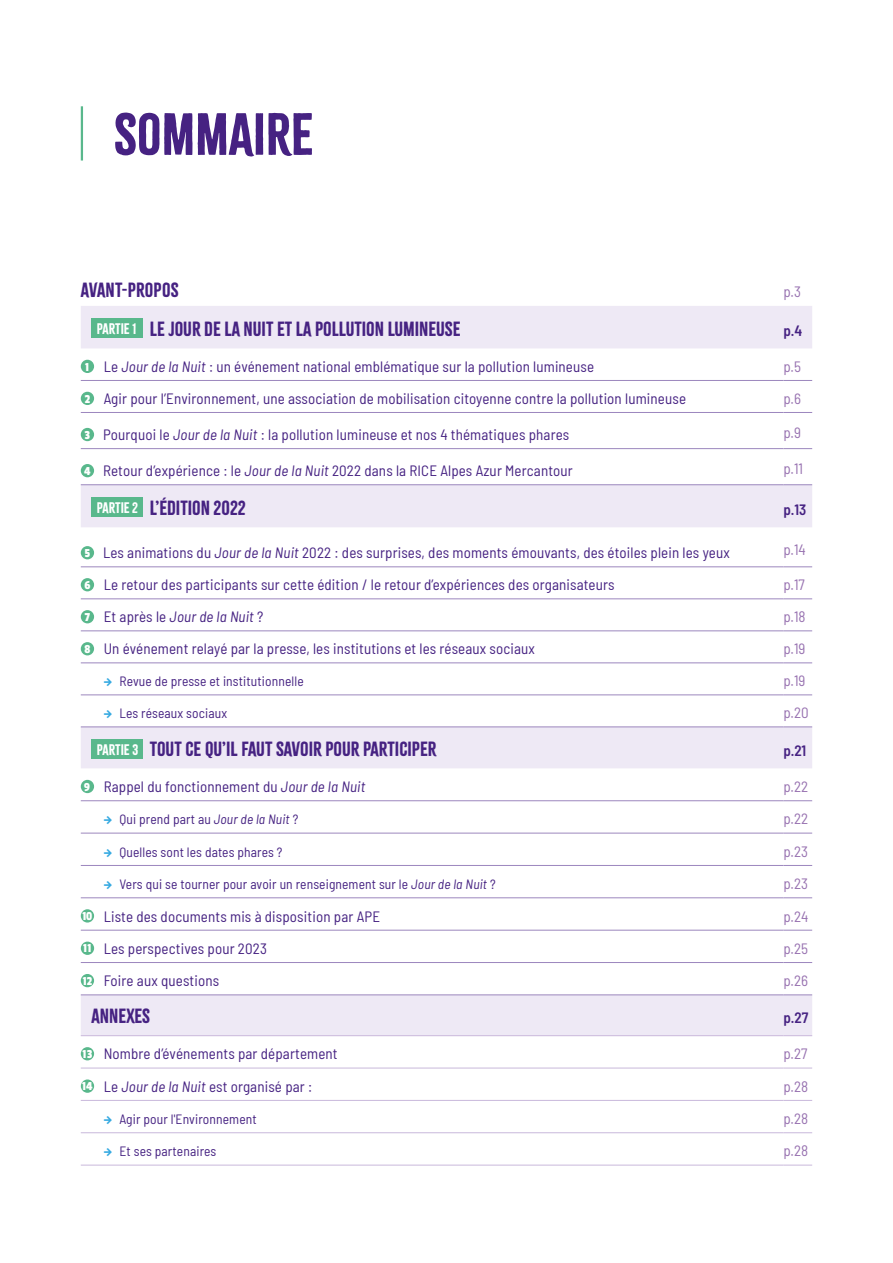
<style>
.page{position:relative;width:893px;height:1263px;background:#fff}
.page>*{position:absolute;margin:0;border:0;box-sizing:border-box;transform-origin:0 0}
.t1{font:52.2px "Citrus Gothic Solid";color:#462282}
.t2{font:18px "Citrus Gothic Solid";color:#462282}
.t3{font:semi-condensed 15px "Barlow";letter-spacing:.01em;color:#462282}
.t4{font:semi-condensed 15px "Barlow";color:#9771b0}
.t5{font:italic semi-condensed 15px "Barlow";letter-spacing:.01em;color:#462282}
.t6{font:600 semi-condensed 15px "Barlow";color:#462282}
.t7{font:semi-condensed 13.5px "Barlow";letter-spacing:.01em;color:#462282}
.s1{font-size:13.35px;color:#fff}
.s2{font-family:"Passion One";font-stretch:normal;font-size:12.75px;color:#fff}
.s3{font-style:italic}
.s4{font-family:"Passion One";font-style:normal;font-stretch:normal;font-size:12.75px;color:#fff}
.s5{font-style:normal}
.s6{font-family:"Inter";font-weight:900;font-stretch:normal;font-size:10.65px;color:#34a9e1}
</style>
<div class="page">
<hr style="left:81px;top:106px;width:2px;height:55px;background:#59b88c">
<svg style="left:81px;top:306px;width:731px;height:729px"></svg>
<hr style="left:81px;top:1035px;width:702px;height:1px;background:#c9b8db">
<svg style="left:783px;top:1035px;width:29px;height:1px"></svg>
<hr style="left:81px;top:1068px;width:702px;height:1px;background:#c9b8db">
<svg style="left:783px;top:1068px;width:29px;height:1px"></svg>
<hr style="left:81px;top:1100px;width:702px;height:1px;background:#c9b8db">
<svg style="left:783px;top:1100px;width:29px;height:1px"></svg>
<hr style="left:81px;top:1132px;width:702px;height:1px;background:#c9b8db">
<svg style="left:783px;top:1132px;width:29px;height:1px"></svg>
<hr style="left:81px;top:1165px;width:702px;height:1px;background:#c9b8db">
<svg style="left:783px;top:1165px;width:29px;height:1px"></svg>
<hr style="left:81px;top:800px;width:702px;height:1px;background:#9c87be">
<svg style="left:783px;top:800px;width:29px;height:1px"></svg>
<hr style="left:81px;top:833px;width:702px;height:1px;background:#9c87be">
<svg style="left:783px;top:833px;width:29px;height:1px"></svg>
<hr style="left:81px;top:865px;width:702px;height:1px;background:#9c87be">
<svg style="left:783px;top:865px;width:29px;height:1px"></svg>
<hr style="left:81px;top:897px;width:702px;height:1px;background:#9c87be">
<svg style="left:783px;top:897px;width:29px;height:1px"></svg>
<hr style="left:81px;top:930px;width:702px;height:1px;background:#9c87be">
<svg style="left:783px;top:930px;width:29px;height:1px"></svg>
<hr style="left:81px;top:962px;width:702px;height:1px;background:#9c87be">
<svg style="left:783px;top:962px;width:29px;height:1px"></svg>
<hr style="left:81px;top:995px;width:702px;height:1px;background:#9c87be">
<svg style="left:783px;top:995px;width:29px;height:1px"></svg>
<hr style="left:81px;top:567px;width:702px;height:1px;background:#9c87be">
<svg style="left:783px;top:567px;width:29px;height:1px"></svg>
<hr style="left:81px;top:599px;width:702px;height:1px;background:#9c87be">
<svg style="left:783px;top:599px;width:29px;height:1px"></svg>
<hr style="left:81px;top:631px;width:702px;height:1px;background:#9c87be">
<svg style="left:783px;top:631px;width:29px;height:1px"></svg>
<hr style="left:81px;top:663px;width:702px;height:1px;background:#9c87be">
<svg style="left:783px;top:663px;width:29px;height:1px"></svg>
<hr style="left:81px;top:695px;width:702px;height:1px;background:#9c87be">
<svg style="left:783px;top:695px;width:29px;height:1px"></svg>
<hr style="left:81px;top:727px;width:702px;height:1px;background:#9c87be">
<svg style="left:783px;top:727px;width:29px;height:1px"></svg>
<hr style="left:81px;top:380px;width:702px;height:1px;background:#9c87be">
<svg style="left:783px;top:380px;width:29px;height:1px"></svg>
<hr style="left:81px;top:412px;width:702px;height:1px;background:#9c87be">
<svg style="left:783px;top:412px;width:29px;height:1px"></svg>
<hr style="left:81px;top:448px;width:702px;height:1px;background:#9c87be">
<svg style="left:783px;top:448px;width:29px;height:1px"></svg>
<hr style="left:81px;top:484px;width:702px;height:1px;background:#9c87be">
<svg style="left:783px;top:484px;width:29px;height:1px"></svg>
<div style="left:91px;top:319px;width:52px;height:19px;background:#59b88c"></div>
<div style="left:81px;top:360px;width:13px;height:13px;background:#59b88c;border-radius:50%"></div>
<div style="left:81px;top:392px;width:13px;height:13px;background:#59b88c;border-radius:50%"></div>
<div style="left:81px;top:428px;width:13px;height:13px;background:#59b88c;border-radius:50%"></div>
<div style="left:81px;top:464px;width:13px;height:13px;background:#59b88c;border-radius:50%"></div>
<div style="left:91px;top:497px;width:52px;height:20px;background:#59b88c"></div>
<div style="left:81px;top:546px;width:13px;height:13px;background:#59b88c;border-radius:50%"></div>
<div style="left:81px;top:578px;width:13px;height:13px;background:#59b88c;border-radius:50%"></div>
<div style="left:81px;top:610px;width:13px;height:13px;background:#59b88c;border-radius:50%"></div>
<div style="left:81px;top:642px;width:13px;height:13px;background:#59b88c;border-radius:50%"></div>
<div style="left:91px;top:740px;width:52px;height:19px;background:#59b88c"></div>
<div style="left:81px;top:780px;width:13px;height:13px;background:#59b88c;border-radius:50%"></div>
<div style="left:81px;top:909px;width:13px;height:13px;background:#59b88c;border-radius:50%"></div>
<div style="left:81px;top:941px;width:13px;height:14px;background:#59b88c;border-radius:50%"></div>
<div style="left:81px;top:974px;width:13px;height:13px;background:#59b88c;border-radius:50%"></div>
<div style="left:81px;top:1047px;width:13px;height:13px;background:#59b88c;border-radius:50%"></div>
<div style="left:81px;top:1079px;width:13px;height:14px;background:#59b88c;border-radius:50%"></div>
<h1 class="t1" style="left:114px;top:101px;width:201px">SOMMAIRE</h1>
<p class="t2" style="left:81px;top:279px;width:99px">AVANT-PROPOS</p>
<p class="t4" style="left:783px;top:281px;width:19px">p.3</p>
<p class="t2" style="left:97px;top:317px;width:365px"><span class="s1">PARTIE 1</span> LE JOUR DE LA NUIT ET LA POLLUTION LUMINEUSE</p>
<p class="t6" style="left:783px;top:319px;width:20px">p.4</p>
<p class="t3" style="left:85px;top:356px;width:510px"><span class="s2">1</span> Le <span class="s3">Jour de la Nuit</span> : un événement national emblématique sur la pollution lumineuse</p>
<p class="t4" style="left:783px;top:356px;width:19px">p.5</p>
<p class="t3" style="left:85px;top:388px;width:603px"><span class="s2">2</span> Agir pour l’Environnement, une association de mobilisation citoyenne contre la pollution lumineuse</p>
<p class="t4" style="left:783px;top:388px;width:19px">p.6</p>
<p class="t3" style="left:85px;top:424px;width:486px"><span class="s2">3</span> Pourquoi le <span class="s3">Jour de la Nuit</span> : la pollution lumineuse et nos 4 thématiques phares</p>
<p class="t4" style="left:783px;top:422px;width:19px">p.9</p>
<p class="t3" style="left:84px;top:460px;width:490px"><span class="s2">4</span> Retour d’expérience : le <span class="s3">Jour de la Nuit</span> 2022 dans la RICE Alpes Azur Mercantour</p>
<p class="t4" style="left:783px;top:458px;width:21px">p.11</p>
<p class="t2" style="left:97px;top:496px;width:150px"><span class="s1">PARTIE 2</span> L’ÉDITION 2022</p>
<p class="t6" style="left:783px;top:498px;width:24px">p.13</p>
<p class="t3" style="left:85px;top:542px;width:647px"><span class="s2">5</span> Les animations du <span class="s3">Jour de la Nuit</span> 2022 : des surprises, des moments émouvants, des étoiles plein les yeux</p>
<p class="t4" style="left:783px;top:538px;width:24px">p.14</p>
<p class="t3" style="left:84px;top:574px;width:532px"><span class="s2">6</span> Le retour des participants sur cette édition / le retour d’expériences des organisateurs</p>
<p class="t4" style="left:783px;top:574px;width:23px">p.17</p>
<p class="t5" style="left:85px;top:606px;width:180px"><span class="s4">7</span> <span class="s5">Et après le</span> Jour de la Nuit <span class="s5">?</span></p>
<p class="t4" style="left:783px;top:606px;width:24px">p.18</p>
<p class="t3" style="left:84px;top:638px;width:452px"><span class="s2">8</span> Un événement relayé par la presse, les institutions et les réseaux sociaux</p>
<p class="t4" style="left:783px;top:638px;width:24px">p.19</p>
<p class="t7" style="left:103px;top:672px;width:202px"><span class="s6">→</span> Revue de presse et institutionnelle</p>
<p class="t4" style="left:783px;top:670px;width:24px">p.19</p>
<p class="t7" style="left:103px;top:704px;width:126px"><span class="s6">→</span> Les réseaux sociaux</p>
<p class="t4" style="left:783px;top:702px;width:27px">p.20</p>
<p class="t2" style="left:97px;top:737px;width:341px"><span class="s1">PARTIE 3</span> TOUT CE QU’IL FAUT SAVOIR POUR PARTICIPER</p>
<p class="t6" style="left:783px;top:739px;width:24px">p.21</p>
<p class="t3" style="left:84px;top:776px;width:283px"><span class="s2">9</span> Rappel du fonctionnement du <span class="s3">Jour de la Nuit</span></p>
<p class="t4" style="left:783px;top:776px;width:26px">p.22</p>
<p class="t7" style="left:103px;top:810px;width:197px"><span class="s6">→</span> Qui prend part au <span class="s3">Jour de la Nuit</span> ?</p>
<p class="t4" style="left:783px;top:808px;width:26px">p.22</p>
<p class="t7" style="left:103px;top:842px;width:181px"><span class="s6">→</span> Quelles sont les dates phares ?</p>
<p class="t4" style="left:783px;top:840px;width:26px">p.23</p>
<p class="t7" style="left:103px;top:874px;width:394px"><span class="s6">→</span> Vers qui se tourner pour avoir un renseignement sur le <span class="s3">Jour de la Nuit</span> ?</p>
<p class="t4" style="left:783px;top:873px;width:26px">p.23</p>
<p class="t3" style="left:83px;top:905px;width:299px"><span class="s2">10</span> Liste des documents mis à disposition par APE</p>
<p class="t4" style="left:783px;top:905px;width:26px">p.24</p>
<p class="t3" style="left:83px;top:938px;width:185px"><span class="s2">11</span> Les perspectives pour 2023</p>
<p class="t4" style="left:783px;top:938px;width:26px">p.25</p>
<p class="t3" style="left:83px;top:970px;width:138px"><span class="s2">12</span> Foire aux questions</p>
<p class="t4" style="left:783px;top:970px;width:26px">p.26</p>
<p class="t2" style="left:92px;top:1004px;width:60px">ANNEXES</p>
<p class="t6" style="left:783px;top:1007px;width:26px">p.27</p>
<p class="t3" style="left:83px;top:1043px;width:257px"><span class="s2">13</span> Nombre d’événements par département</p>
<p class="t4" style="left:783px;top:1043px;width:25px">p.27</p>
<p class="t3" style="left:82px;top:1075px;width:232px"><span class="s2">14</span> Le <span class="s3">Jour de la Nuit</span> est organisé par :</p>
<p class="t4" style="left:783px;top:1075px;width:26px">p.28</p>
<p class="t7" style="left:103px;top:1109px;width:155px"><span class="s6">→</span> Agir pour l'Environnement</p>
<p class="t4" style="left:783px;top:1108px;width:26px">p.28</p>
<p class="t7" style="left:103px;top:1142px;width:115px"><span class="s6">→</span> Et ses partenaires</p>
<p class="t4" style="left:783px;top:1140px;width:26px">p.28</p>
</div>
